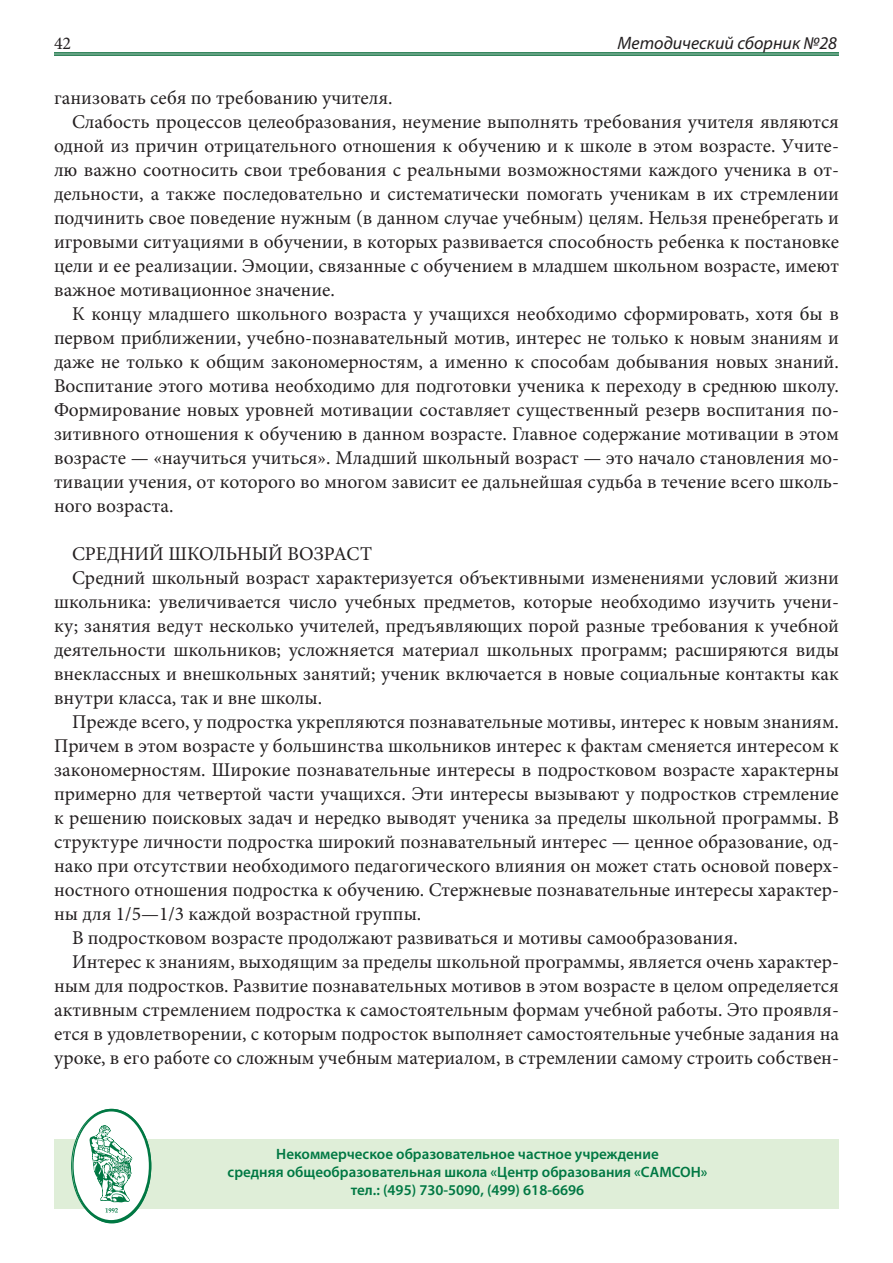
<style>
.page{position:relative;width:893px;height:1263px;background:#fff}
.page>*{position:absolute;margin:0;border:0;box-sizing:border-box;transform-origin:0 0}
.Paragraph_Style_1{font:19.5px/24px "Minion Pro";color:#231f20;text-align:justify}
.t1{font:italic 18px "Myriad Pro";color:#231f20}
.t2{font:18px "Minion Pro";color:#231f20}
.t3{font:600 15px/18px "Myriad Pro";color:#007843;text-align:center}
</style>
<div class="page">
<hr style="left:54px;top:52px;width:785px;height:1px;background:#063">
<hr style="left:54px;top:54px;width:785px;height:1px;background:#063">
<hr style="left:54px;top:55px;width:785px;height:1px;background:#063">
<div style="left:54px;top:1139px;width:785px;height:70px;background:#dfeed8"></div>
<svg style="left:71px;top:1109px;width:80px;height:114px"></svg>
<p class="t2" style="left:54px;top:31px;width:19px">42</p>
<p class="t1" style="left:618px;top:32px;width:221px">Методический сборник №28</p>
<p class="Paragraph_Style_1" style="left:54px;top:86px;width:340px">ганизовать себя по требованию учителя.</p>
<p class="Paragraph_Style_1" style="left:54px;top:110px;width:786px;text-indent:18px">Слабость процессов целеобразования, неумение выполнять требования учителя являются одной из причин отрицательного отношения к обучению и к школе в этом возрасте. Учите&shy;лю важно соотносить свои требования с реальными возможностями каждого ученика в от&shy;дельности, а также последовательно и систематически помогать ученикам в их стремлении подчинить свое поведение нужным (в данном случае учебным) целям. Нельзя пренебрегать и игровыми ситуациями в обучении, в которых развивается способность ребенка к постановке цели и ее реализации. Эмоции, связанные с обучением в младшем школьном возрасте, имеют важное мотивационное значение.</p>
<p class="Paragraph_Style_1" style="left:54px;top:302px;width:787px;text-indent:18px">К концу младшего школьного возраста у учащихся необходимо сформировать, хотя бы в первом приближении, учебно-познавательный мотив, интерес не только к новым знаниям и даже не только к общим закономерностям, а именно к способам добывания новых знаний.<br>Воспитание этого мотива необходимо для подготовки ученика к переходу в среднюю школу.<br>Формирование новых уровней мотивации составляет существенный резерв воспитания по&shy;зитивного отношения к обучению в данном возрасте. Главное содержание мотивации в этом возрасте — «научиться учиться». Младший школьный возраст — это начало становления мо&shy;тивации учения, от которого во многом зависит ее дальнейшая судьба в течение всего школь&shy;ного возраста.</p>
<p class="Paragraph_Style_1" style="left:72px;top:542px;width:302px">СРЕДНИЙ ШКОЛЬНЫЙ ВОЗРАСТ</p>
<p class="Paragraph_Style_1" style="left:54px;top:566px;width:786px;text-indent:18px">Средний школьный возраст характеризуется объективными изменениями условий жизни школьника: увеличивается число учебных предметов, которые необходимо изучить учени&shy;ку; занятия ведут несколько учителей, предъявляющих порой разные требования к учебной деятельности школьников; усложняется материал школьных программ; расширяются виды внеклассных и внешкольных занятий; ученик включается в новые социальные контакты как внутри класса, так и вне школы.</p>
<p class="Paragraph_Style_1" style="left:54px;top:710px;width:786px;text-indent:18px">Прежде всего, у подростка укрепляются познавательные мотивы, интерес к новым знаниям.<br>Причем в этом возрасте у большинства школьников интерес к фактам сменяется интересом к закономерностям. Широкие познавательные интересы в подростковом возрасте характерны примерно для четвертой части учащихся. Эти интересы вызывают у подростков стремление к решению поисковых задач и нередко выводят ученика за пределы школьной программы. В структуре личности подростка широкий познавательный интерес — ценное образование, од&shy;нако при отсутствии необходимого педагогического влияния он может стать основой поверх&shy;ностного отношения подростка к обучению. Стержневые познавательные интересы характер&shy;ны для 1/5—1/3 каждой возрастной группы.</p>
<p class="Paragraph_Style_1" style="left:72px;top:926px;width:667px">В подростковом возрасте продолжают развиваться и мотивы самообразования.</p>
<p class="Paragraph_Style_1" style="left:54px;top:950px;width:786px;text-indent:18px">Интерес к знаниям, выходящим за пределы школьной программы, является очень характер&shy;ным для подростков. Развитие познавательных мотивов в этом возрасте в целом определяется активным стремлением подростка к самостоятельным формам учебной работы. Это проявля&shy;ется в удовлетворении, с которым подросток выполняет самостоятельные учебные задания на уроке, в его работе со сложным учебным материалом, в стремлении самому строить собствен-</p>
<p class="t3" style="left:228px;top:1145px;width:481px">Некоммерческое образовательное частное учреждение<br>средняя общеобразовательная школа «Центр образования «САМСОН» тел.: (495) 730-5090, (499) 618-6696</p>
</div>
